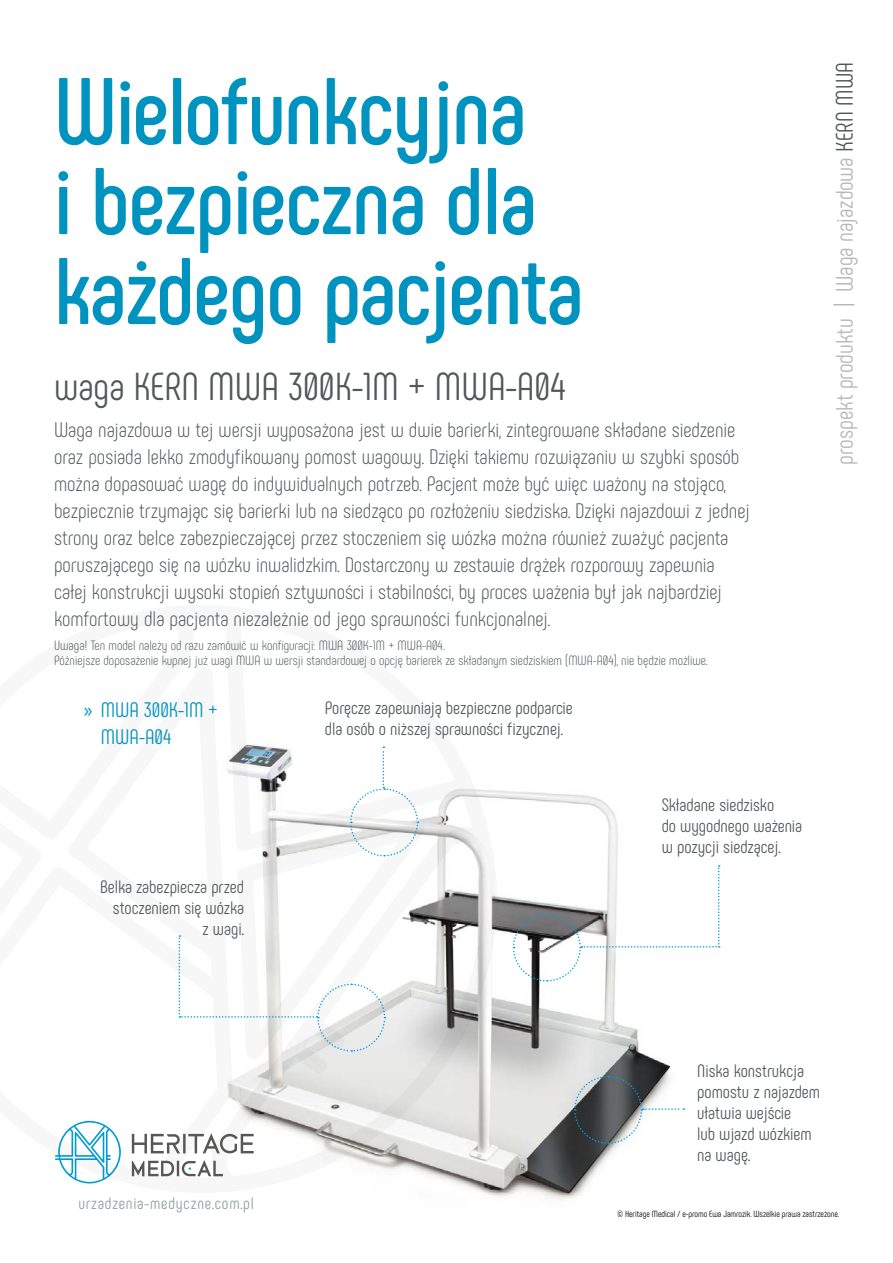
<style>
.page{position:relative;width:893px;height:1263px;background:#fff}
.page>*{position:absolute;margin:0;border:0;box-sizing:border-box;transform-origin:0 0}
.t1{font:700 94.5px/90px "Phenomena";letter-spacing:-.015em;color:#0093bf}
.t2{font:39px "Phenomena";color:#51575a}
.t3{font:24px "Phenomena";color:#b5b7b8}
.t4{font:300 21px/27px "Phenomena";color:#51575a}
.t5{font:21px/27px "Phenomena";color:#0093bf}
.t6{font:18px/21px "Phenomena";color:#51575a}
.t7{font:16.5px "Phenomena";letter-spacing:.05em;color:#8d9e9e}
.t8{font:300 13.5px/15px "Phenomena";color:#51575a}
.t9{font:9px "Phenomena";color:#000}
.s1{font-family:"Myriad Pro"}
.s2{color:#51575a}
</style>
<div class="page">
<img style="left:505px;top:791px;width:216px;height:408px">
<svg style="left:573px;top:1075px;width:111px;height:70px"></svg>
<svg style="left:512px;top:865px;width:208px;height:117px"></svg>
<svg style="left:55px;top:742px;width:450px;height:454px"></svg>
<h1 class="t1" style="left:54px;top:66px;width:531px">Wielofunkcyjna<br>i bezpieczna dla każdego pacjenta</h1>
<h2 class="t2" style="left:54px;top:363px;width:513px">waga KERN MWA 300K-1M + MWA-A04</h2>
<p class="t4" style="left:54px;top:416px;width:697px">Waga najazdowa w tej wersji wyposażona jest w dwie barierki, zintegrowane składane siedzenie oraz posiada lekko zmodyfikowany pomost wagowy. Dzięki takiemu rozwiązaniu w szybki sposób można dopasować wagę do indywidualnych potrzeb. Pacjent może być więc ważony na stojąco, bezpiecznie trzymając się barierki lub na siedząco po rozłożeniu siedziska. Dzięki najazdowi z jednej strony oraz belce zabezpieczającej przez stoczeniem się wózka można również zważyć pacjenta poruszającego się na wózku inwalidzkim. Dostarczony w zestawie drążek rozporowy zapewnia całej konstrukcji wysoki stopień sztywności i stabilności, by proces ważenia był jak najbardziej komfortowy dla pacjenta niezależnie od jego sprawności funkcjonalnej.</p>
<p class="t8" style="left:54px;top:637px;width:655px">Uwaga! Ten model należy od razu zamówić w konfiguracji: MWA 300K-1M + MWA-A04.<br>Późniejsze doposażenie kupnej już wagi MWA w wersji standardowej o opcję barierek ze składanym siedziskiem (MWA-A04), nie będzie możliwe.</p>
<p class="t5" style="left:101px;top:696px;width:119px;text-indent:-17px"><span class="s1">»</span> MWA 300K-1M +<br>MWA-A04</p>
<p class="t6" style="left:100px;top:876px;width:145px;text-align:right">Belka zabezpiecza przed stoczeniem się wózka<br>z wagi.</p>
<p class="t6" style="left:325px;top:697px;width:249px">Poręcze zapewniają bezpieczne podparcie dla osób o niższej sprawności fizycznej.</p>
<p class="t6" style="left:662px;top:794px;width:142px">Składane siedzisko<br>do wygodnego ważenia w pozycji siedzącej.</p>
<p class="t3" style="left:831px;top:465px;width:404px;rotate:-90deg">prospekt produktu | Waga najazdowa <span class="s2">KERN MWA</span></p>
<p class="t6" style="left:697px;top:1060px;width:124px">Niska konstrukcja pomostu z najazdem ułatwia wejście<br>lub wjazd wózkiem na wagę.</p>
<p class="t7" style="left:78px;top:1193px;width:177px">urzadzenia-medyczne.com.pl</p>
<p class="t9" style="left:617px;top:1209px;width:223px">© Heritage Medical / e-promo Ewa Jamrozik. Wszelkie prawa zastrzeżone.</p>
</div>
